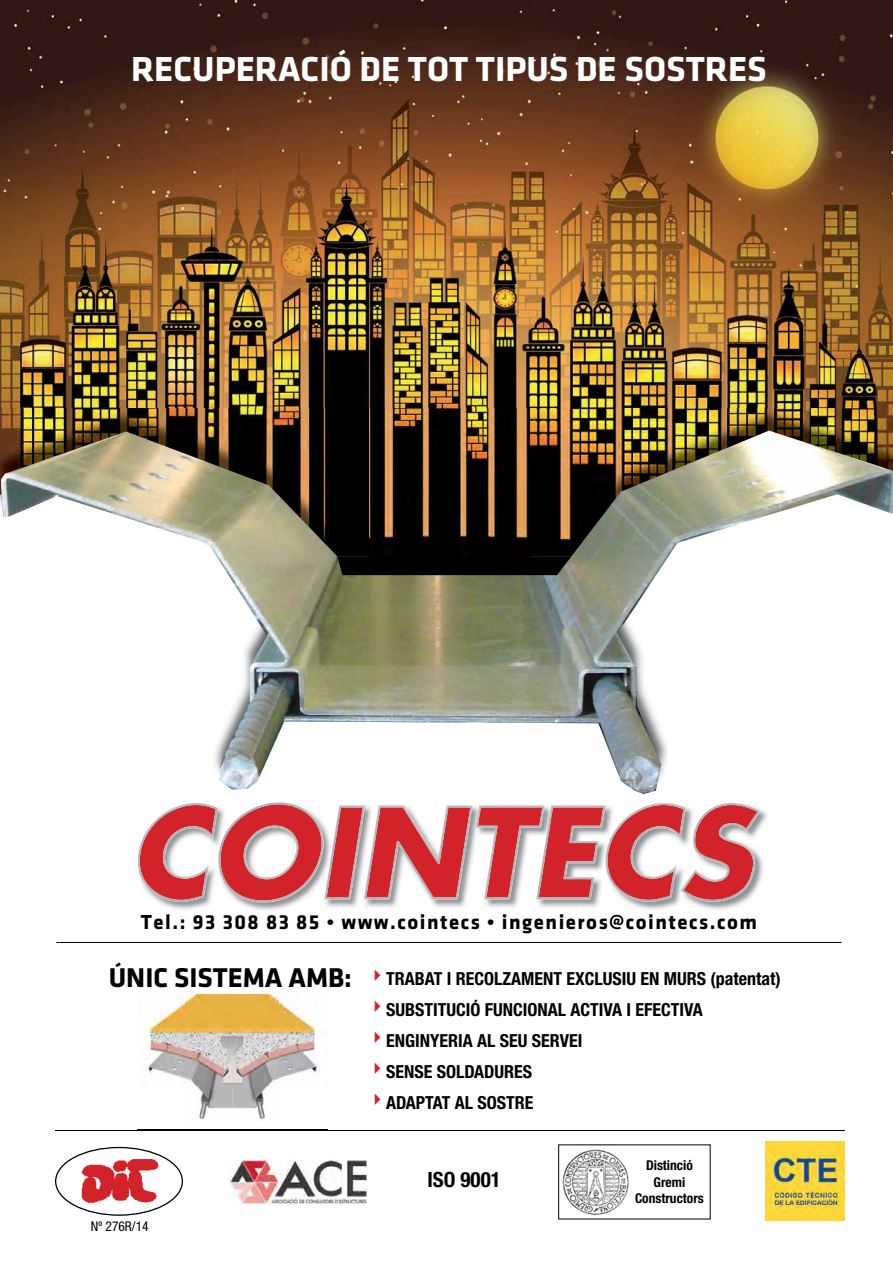
<style>
.page{position:relative;width:893px;height:1263px;background:#fff}
.page>*{position:absolute;margin:0;border:0;box-sizing:border-box;transform-origin:0 0}
.t1{font:700 36px "Klavika";color:#fff}
.t2{font:700 21px "Klavika";letter-spacing:.07em;color:#000}
.t3{font:700 condensed 21px "Helvetica Neue";color:#000}
.t4{font:700 condensed 18px "Helvetica Neue";color:#000}
.t5{font:700 condensed 13.5px/16.2px "Helvetica Neue";color:#000;text-align:center}
.t6{font:condensed 13.5px "Helvetica Neue";color:#000}
.s1{font-family:"Klavika";font-stretch:normal;font-size:28.2px}
.s2{color:#d2232a}
</style>
<div class="page">
<img style="left:0;top:0;width:893px;height:408px">
<img style="left:0;top:408px;width:208px;height:32px">
<img style="left:208px;top:408px;width:483px;height:23px">
<img style="left:691px;top:408px;width:202px;height:23px">
<img style="left:1px;top:431px;width:892px;height:363px">
<img style="left:137px;top:809px;width:630px;height:101px">
<img style="left:536px;top:805px;width:69px;height:95px">
<img style="left:545px;top:807px;width:58px;height:90px">
<img style="left:138px;top:802px;width:186px;height:100px">
<img style="left:686px;top:803px;width:74px;height:99px">
<img style="left:605px;top:803px;width:81px;height:99px">
<img style="left:324px;top:805px;width:221px;height:94px">
<img style="left:244px;top:825px;width:54px;height:54px">
<img style="left:55px;top:1149px;width:128px;height:66px">
<img style="left:765px;top:1142px;width:79px;height:79px">
<img style="left:230px;top:1159px;width:137px;height:46px">
<img style="left:562px;top:1149px;width:67px;height:67px">
<hr style="left:55px;top:1130px;width:789px;height:1px;background:#000">
<hr style="left:57px;top:942px;width:784px;height:1px;background:#000">
<img style="left:138px;top:992px;width:189px;height:138px">
<h1 class="t1" style="left:131px;top:49px;width:637px">RECUPERACIÓ DE TOT TIPUS DE SOSTRES</h1>
<p class="t2" style="left:141px;top:911px;width:618px">Tel.: 93 308 83 85 • www.cointecs • ingenieros@cointecs.com</p>
<p class="t4" style="left:109px;top:967px;width:673px"><span class="s1">ÚNIC SISTEMA AMB:</span> <span class="s2">✔</span>TRABAT I RECOLZAMENT EXCLUSIU EN MURS (patentat)</p>
<p class="t4" style="left:368px;top:998px;width:336px"><span class="s2">✔</span>SUBSTITUCIÓ FUNCIONAL ACTIVA I EFECTIVA</p>
<p class="t4" style="left:368px;top:1029px;width:216px"><span class="s2">✔</span>ENGINYERIA AL SEU SERVEI</p>
<p class="t4" style="left:368px;top:1060px;width:166px"><span class="s2">✔</span>SENSE SOLDADURES</p>
<p class="t4" style="left:368px;top:1091px;width:167px"><span class="s2">✔</span>ADAPTAT AL SOSTRE</p>
<p class="t6" style="left:91px;top:1219px;width:59px">Nº 276R/14</p>
<p class="t3" style="left:427px;top:1167px;width:75px">ISO 9001</p>
<p class="t5" style="left:635px;top:1157px;width:70px">Distinció<br>Gremi<br>Constructors</p>
</div>
